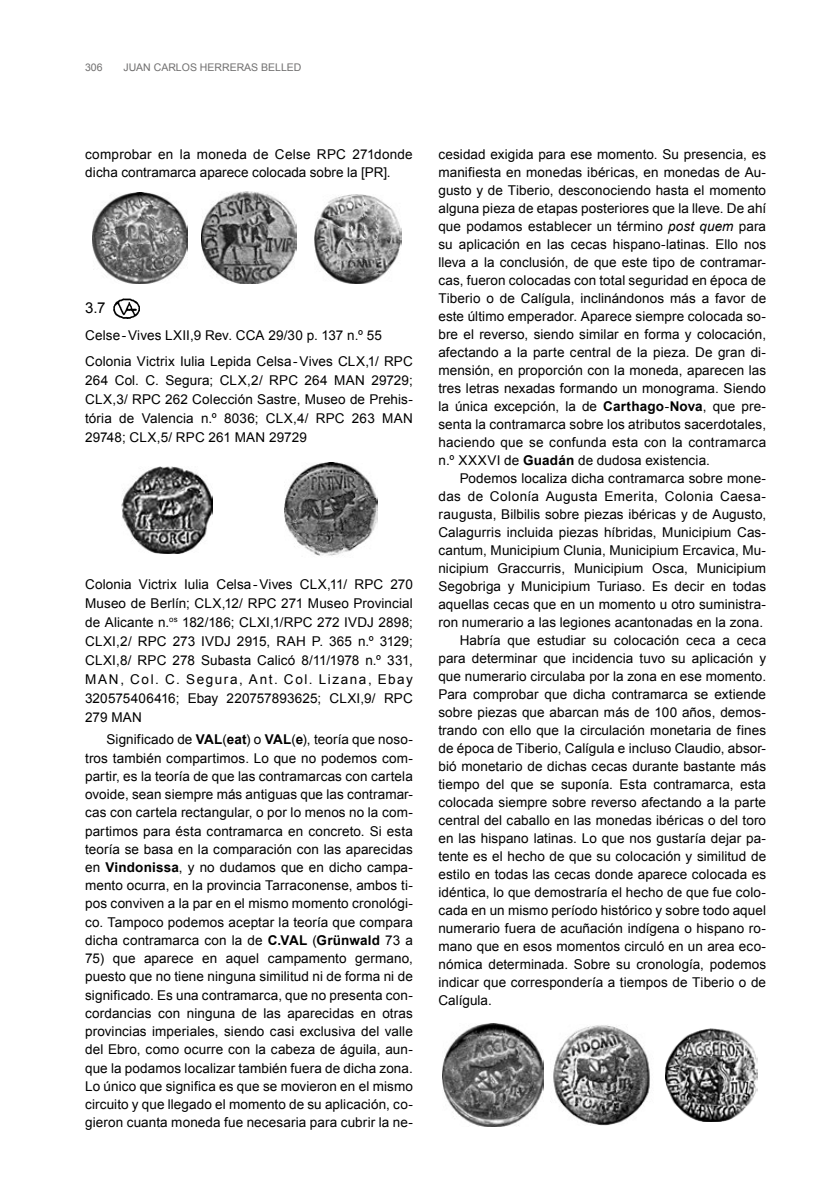
<style>
.page{position:relative;width:830px;height:1191px;background:#fff}
.page>*{position:absolute;margin:0;border:0;box-sizing:border-box;transform-origin:0 0}
.t1{font:15px "Arial";color:#000}
.t2{font:13.5px/18.1px "Arial";letter-spacing:.005em;color:#000;text-align:justify}
.t3{font:13.5px "Arial";letter-spacing:.035em;color:#000}
.t4{font:10.5px "Arial";color:#706f6f}
.s1{font-weight:700}
.s2{font-style:italic}
</style>
<div class="page">
<img style="left:92px;top:192px;width:95px;height:91px">
<img style="left:201px;top:192px;width:96px;height:91px">
<img style="left:314px;top:195px;width:87px;height:88px">
<img style="left:113px;top:299px;width:26px;height:19px">
<img style="left:121px;top:466px;width:92px;height:87px">
<img style="left:284px;top:462px;width:93px;height:94px">
<img style="left:442px;top:1023px;width:101px;height:103px">
<img style="left:553px;top:1025px;width:97px;height:100px">
<img style="left:665px;top:1028px;width:92px;height:93px">
<p class="t4" style="left:85px;top:62px;width:19px">306</p>
<p class="t4" style="left:123px;top:62px;width:179px">JUAN CARLOS HERRERAS BELLED</p>
<p class="t2" style="left:85px;top:145px;width:329px">comprobar en la moneda de Celse RPC 271donde dicha contramarca aparece colocada sobre la [PR].</p>
<p class="t1" style="left:85px;top:299px;width:22px">3.7</p>
<p class="t2" style="left:85px;top:323px;width:329px;line-height:25.3px">Celse-Vives LXII,9 Rev. CCA 29/30 p. 137 n.º 55<br>Colonia Victrix Iulia Lepida Celsa-Vives CLX,1/ RPC</p>
<p class="t2" style="left:85px;top:370px;width:329px;line-height:19px">264 Col. C. Segura; CLX,2/ RPC 264 MAN 29729; CLX,3/ RPC 262 Colección Sastre, Museo de Prehis&shy;tória de Valencia n.º 8036; CLX,4/ RPC 263 MAN 29748; CLX,5/ RPC 261 MAN 29729</p>
<p class="t2" style="left:85px;top:575px;width:329px;line-height:19px">Colonia Victrix Iulia Celsa-Vives CLX,11/ RPC 270<br>Museo de Berlín; CLX,12/ RPC 271 Museo Provincial de Alicante n.<sup>os</sup> 182/186; CLXI,1/RPC 272 IVDJ 2898; CLXI,2/ RPC 273 IVDJ 2915, RAH P. 365 n.º 3129; CLXI,8/ RPC 278 Subasta Calicó 8/11/1978 n.º 331, MAN, Col. C. Segura, Ant. Col. Lizana, Ebay 320575406416; Ebay 220757893625; CLXI,9/ RPC 279 MAN</p>
<p class="t2" style="left:85px;top:730px;width:329px;text-indent:21px">Significado de <span class="s1">VAL</span>(<span class="s1">eat</span>) o <span class="s1">VAL</span>(<span class="s1">e</span>), teoría que noso&shy;tros también compartimos. Lo que no podemos com&shy;partir, es la teoría de que las contramarcas con cartela ovoide, sean siempre más antiguas que las contramar&shy;cas con cartela rectangular, o por lo menos no la com&shy;partimos para ésta contramarca en concreto. Si esta teoría se basa en la comparación con las aparecidas en <span class="s1">Vindonissa</span>, y no dudamos que en dicho campa&shy;mento ocurra, en la provincia Tarraconense, ambos ti&shy;pos conviven a la par en el mismo momento cronológi&shy;co. Tampoco podemos aceptar la teoría que compara dicha contramarca con la de <span class="s1">C.VAL</span> (<span class="s1">Grünwald</span> 73 a</p>
<p class="t2" style="left:85px;top:949px;width:329px">75) que aparece en aquel campamento germano, puesto que no tiene ninguna similitud ni de forma ni de significado. Es una contramarca, que no presenta con&shy;cordancias con ninguna de las aparecidas en otras provincias imperiales, siendo casi exclusiva del valle del Ebro, como ocurre con la cabeza de águila, aun&shy;que la podamos localizar también fuera de dicha zona.<br>Lo único que significa es que se movieron en el mismo circuito y que llegado el momento de su aplicación, co&shy;gieron cuanta moneda fue necesaria para cubrir la ne-</p>
<p class="t2" style="left:438px;top:145px;width:329px">cesidad exigida para ese momento. Su presencia, es manifiesta en monedas ibéricas, en monedas de Au&shy;gusto y de Tiberio, desconociendo hasta el momento alguna pieza de etapas posteriores que la lleve. De ahí que podamos establecer un término <span class="s2">post quem</span> para su aplicación en las cecas hispano-latinas. Ello nos lleva a la conclusión, de que este tipo de contramar&shy;cas, fueron colocadas con total seguridad en época de Tiberio o de Calígula, inclinándonos más a favor de este último emperador. Aparece siempre colocada so&shy;bre el reverso, siendo similar en forma y colocación, afectando a la parte central de la pieza. De gran di&shy;mensión, en proporción con la moneda, aparecen las tres letras nexadas formando un monograma. Siendo la única excepción, la de <span class="s1">Carthago</span>-<span class="s1">Nova</span>, que pre&shy;senta la contramarca sobre los atributos sacerdotales, haciendo que se confunda esta con la contramarca n.º XXXVI de <span class="s1">Guadán</span> de dudosa existencia.</p>
<p class="t2" style="left:459px;top:469px;width:308px">Podemos localiza dicha contramarca sobre mone-</p>
<p class="t3" style="left:438px;top:488px;width:329px">das de Colonía Augusta Emerita, Colonia Caesa-</p>
<p class="t2" style="left:438px;top:505px;width:329px">raugusta, Bilbilis sobre piezas ibéricas y de Augusto,</p>
<p class="t2" style="left:438px;top:523px;width:329px">Calagurris incluida piezas híbridas, Municipium Cas-</p>
<p class="t2" style="left:438px;top:541px;width:329px">cantum, Municipium Clunia, Municipium Ercavica, Mu-</p>
<p class="t2" style="left:438px;top:559px;width:329px">nicipium Graccurris, Municipium Osca, Municipium</p>
<p class="t2" style="left:438px;top:577px;width:329px">Segobriga y Municipium Turiaso. Es decir en todas</p>
<p class="t2" style="left:438px;top:595px;width:329px">aquellas cecas que en un momento u otro suministra-</p>
<p class="t2" style="left:438px;top:613px;width:326px">ron numerario a las legiones acantonadas en la zona.</p>
<p class="t2" style="left:459px;top:631px;width:308px">Habría que estudiar su colocación ceca a ceca</p>
<p class="t2" style="left:438px;top:649px;width:329px">para determinar que incidencia tuvo su aplicación y</p>
<p class="t2" style="left:438px;top:667px;width:329px">que numerario circulaba por la zona en ese momento.</p>
<p class="t2" style="left:438px;top:685px;width:329px">Para comprobar que dicha contramarca se extiende</p>
<p class="t2" style="left:438px;top:703px;width:329px">sobre piezas que abarcan más de 100 años, demos-</p>
<p class="t2" style="left:438px;top:721px;width:329px">trando con ello que la circulación monetaria de fines</p>
<p class="t2" style="left:438px;top:739px;width:329px">de época de Tiberio, Calígula e incluso Claudio, absor-</p>
<p class="t2" style="left:438px;top:757px;width:329px">bió monetario de dichas cecas durante bastante más</p>
<p class="t2" style="left:438px;top:775px;width:329px">tiempo del que se suponía. Esta contramarca, esta</p>
<p class="t2" style="left:438px;top:793px;width:329px">colocada siempre sobre reverso afectando a la parte</p>
<p class="t2" style="left:438px;top:811px;width:329px">central del caballo en las monedas ibéricas o del toro</p>
<p class="t2" style="left:438px;top:829px;width:329px">en las hispano latinas. Lo que nos gustaría dejar pa-</p>
<p class="t2" style="left:438px;top:847px;width:329px">tente es el hecho de que su colocación y similitud de</p>
<p class="t2" style="left:438px;top:865px;width:329px">estilo en todas las cecas donde aparece colocada es</p>
<p class="t2" style="left:438px;top:883px;width:329px">idéntica, lo que demostraría el hecho de que fue colo-</p>
<p class="t2" style="left:438px;top:901px;width:329px">cada en un mismo período histórico y sobre todo aquel</p>
<p class="t2" style="left:438px;top:919px;width:329px">numerario fuera de acuñación indígena o hispano ro-</p>
<p class="t2" style="left:438px;top:937px;width:329px">mano que en esos momentos circuló en un area eco-</p>
<p class="t2" style="left:438px;top:955px;width:329px">nómica determinada. Sobre su cronología, podemos</p>
<p class="t2" style="left:438px;top:973px;width:329px">indicar que correspondería a tiempos de Tiberio o de</p>
<p class="t2" style="left:438px;top:991px;width:55px">Calígula.</p>
</div>
